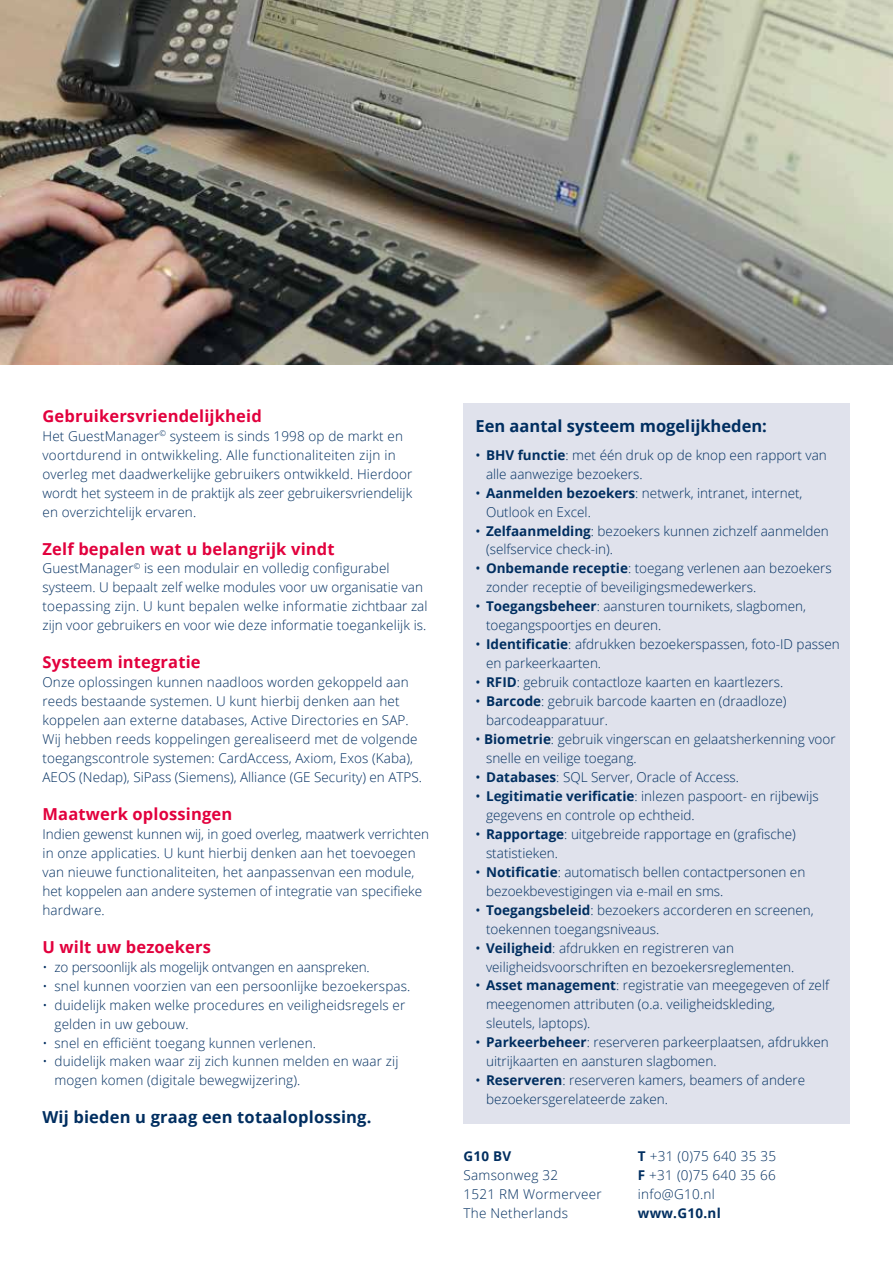
<style>
.page{position:relative;width:893px;height:1263px;background:#fff}
.page>*{position:absolute;margin:0;border:0;box-sizing:border-box;transform-origin:0 0}
.t1{font:700 16.5px "Open Sans";letter-spacing:.01em;color:#e2003d}
.t2{font:700 16.5px "Open Sans";letter-spacing:.01em;color:#002e60}
.t3{font:300 13.5px/18.9px "Open Sans";color:#002e60}
.t4{font:300 13.5px/18.9px "Open Sans";letter-spacing:.02em;color:#002e60}
.t5{font:700 13.5px "Open Sans";letter-spacing:.02em;color:#002e60}
.s1{font-weight:400}
.s2{font-weight:700}
</style>
<div class="page">
<div style="left:463px;top:403px;width:387px;height:720px;background:#e0e2ec"></div>
<img style="left:0;top:0;width:893px;height:365px">
<p class="t1" style="left:43px;top:404px;width:221px">Gebruikersvriendelijkheid</p>
<p class="t3" style="left:43px;top:426px;width:372px">Het GuestManager<sup>©</sup> systeem is sinds 1998 op de markt en voortdurend in ontwikkeling. Alle functionaliteiten zijn in overleg met daadwerkelijke gebruikers ontwikkeld. Hierdoor wordt het systeem in de praktijk als zeer gebruikersvriendelijk en overzichtelijk ervaren.</p>
<p class="t1" style="left:43px;top:537px;width:294px">Zelf bepalen wat u belangrijk vindt</p>
<p class="t3" style="left:43px;top:559px;width:386px">GuestManager<sup>©</sup> is een modulair en volledig configurabel systeem. U bepaalt zelf welke modules voor uw organisatie van toepassing zijn. U kunt bepalen welke informatie zichtbaar zal zijn voor gebruikers en voor wie deze informatie toegankelijk is.</p>
<p class="t1" style="left:43px;top:651px;width:160px">Systeem integratie</p>
<p class="t3" style="left:43px;top:672px;width:381px">Onze oplossingen kunnen naadloos worden gekoppeld aan reeds bestaande systemen. U kunt hierbij denken aan het koppelen aan externe databases, Active Directories en SAP.<br>Wij hebben reeds koppelingen gerealiseerd met de volgende toegangscontrole systemen: CardAccess, Axiom, Exos (Kaba), AEOS (Nedap), SiPass (Siemens), Alliance (GE Security) en ATPS.</p>
<p class="t1" style="left:43px;top:802px;width:191px">Maatwerk oplossingen</p>
<p class="t3" style="left:43px;top:824px;width:388px">Indien gewenst kunnen wij, in goed overleg, maatwerk verrichten in onze applicaties. U kunt hierbij denken aan het toevoegen van nieuwe functionaliteiten, het aanpassenvan een module, het koppelen aan andere systemen of integratie van specifieke hardware.</p>
<p class="t1" style="left:43px;top:935px;width:170px">U wilt uw bezoekers</p>
<p class="t3" style="left:43px;top:957px;width:329px">• zo persoonlijk als mogelijk ontvangen en aanspreken.</p>
<p class="t3" style="left:43px;top:976px;width:369px">• snel kunnen voorzien van een persoonlijke bezoekerspas.</p>
<p class="t3" style="left:55px;top:995px;width:352px;text-indent:-12px">• duidelijk maken welke procedures en veiligheidsregels er gelden in uw gebouw.</p>
<p class="t3" style="left:43px;top:1033px;width:275px">• snel en efficiënt toegang kunnen verlenen.</p>
<p class="t3" style="left:55px;top:1052px;width:345px;text-indent:-12px">• duidelijk maken waar zij zich kunnen melden en waar zij mogen komen (digitale bewegwijzering).</p>
<p class="t2" style="left:43px;top:1106px;width:330px">Wij bieden u graag een totaaloplossing.</p>
<p class="t2" style="left:475px;top:415px;width:293px">Een aantal systeem mogelijkheden:</p>
<p class="t3" style="left:486px;top:445px;width:342px;text-indent:-11px"><span class="s1">•</span> <span class="s2">BHV functie</span>: met één druk op de knop een rapport van alle aanwezige bezoekers.</p>
<p class="t3" style="left:486px;top:483px;width:318px;text-indent:-11px"><span class="s1">•</span> <span class="s2">Aanmelden bezoekers</span>: netwerk, intranet, internet,<br>Outlook en Excel.</p>
<p class="t3" style="left:486px;top:521px;width:344px;text-indent:-11px"><span class="s1">•</span> <span class="s2">Zelfaanmelding</span>: bezoekers kunnen zichzelf aanmelden (selfservice check-in).</p>
<p class="t3" style="left:486px;top:559px;width:347px;text-indent:-11px"><span class="s1">•</span> <span class="s2">Onbemande receptie</span>: toegang verlenen aan bezoekers zonder receptie of beveiligingsmedewerkers.</p>
<p class="t3" style="left:486px;top:597px;width:322px;text-indent:-11px"><span class="s1">•</span> <span class="s2">Toegangsbeheer</span>: aansturen tournikets, slagbomen, toegangspoortjes en deuren.</p>
<p class="t3" style="left:486px;top:634px;width:355px;text-indent:-11px"><span class="s1">•</span> <span class="s2">Identificatie</span>: afdrukken bezoekerspassen, foto-ID passen en parkeerkaarten.</p>
<p class="t3" style="left:475px;top:672px;width:309px"><span class="s1">•</span> <span class="s2">RFID</span>: gebruik contactloze kaarten en kaartlezers.</p>
<p class="t3" style="left:486px;top:691px;width:302px;text-indent:-11px"><span class="s1">•</span> <span class="s2">Barcode</span>: gebruik barcode kaarten en (draadloze) barcodeapparatuur.</p>
<p class="t3" style="left:486px;top:729px;width:351px;text-indent:-11px"><span class="s1">•</span> <span class="s2">Biometrie</span>: gebruik vingerscan en gelaatsherkenning voor snelle en veilige toegang.</p>
<p class="t3" style="left:475px;top:767px;width:265px"><span class="s1">•</span> <span class="s2">Databases</span>: SQL Server, Oracle of Access.</p>
<p class="t3" style="left:486px;top:786px;width:334px;text-indent:-11px"><span class="s1">•</span> <span class="s2">Legitimatie verificatie</span>: inlezen paspoort- en rijbewijs gegevens en controle op echtheid.</p>
<p class="t3" style="left:486px;top:824px;width:311px;text-indent:-11px"><span class="s1">•</span> <span class="s2">Rapportage</span>: uitgebreide rapportage en (grafische) statistieken.</p>
<p class="t3" style="left:486px;top:862px;width:321px;text-indent:-11px"><span class="s1">•</span> <span class="s2">Notificatie</span>: automatisch bellen contactpersonen en bezoekbevestigingen via e-mail en sms.</p>
<p class="t3" style="left:486px;top:900px;width:329px;text-indent:-11px"><span class="s1">•</span> <span class="s2">Toegangsbeleid</span>: bezoekers accorderen en screenen, toekennen toegangsniveaus.</p>
<p class="t3" style="left:486px;top:938px;width:310px;text-indent:-11px"><span class="s1">•</span> <span class="s2">Veiligheid</span>: afdrukken en registreren van veiligheidsvoorschriften en bezoekersreglementen.</p>
<p class="t3" style="left:486px;top:976px;width:345px;text-indent:-11px"><span class="s1">•</span> <span class="s2">Asset management</span>: registratie van meegegeven of zelf meegenomen attributen (o.a. veiligheidskleding,<br>sleutels, laptops).</p>
<p class="t3" style="left:486px;top:1033px;width:344px;text-indent:-11px"><span class="s1">•</span> <span class="s2">Parkeerbeheer</span>: reserveren parkeerplaatsen, afdrukken uitrijkaarten en aansturen slagbomen.</p>
<p class="t3" style="left:486px;top:1070px;width:321px;text-indent:-11px"><span class="s1">•</span> <span class="s2">Reserveren</span>: reserveren kamers, beamers of andere bezoekersgerelateerde zaken.</p>
<p class="t5" style="left:463px;top:1147px;width:49px">G10 BV</p>
<p class="t4" style="left:463px;top:1165px;width:140px">Samsonweg 32<br>1521 RM Wormerveer<br>The Netherlands</p>
<p class="t3" style="left:638px;top:1146px;width:140px;text-align:justify"><span class="s2">T</span> +31 (0)75 640 35 35<br><span class="s2">F</span> +31 (0)75 640 35 66 info@G10.nl</p>
<p class="t5" style="left:638px;top:1204px;width:84px">www.G10.nl</p>
</div>
